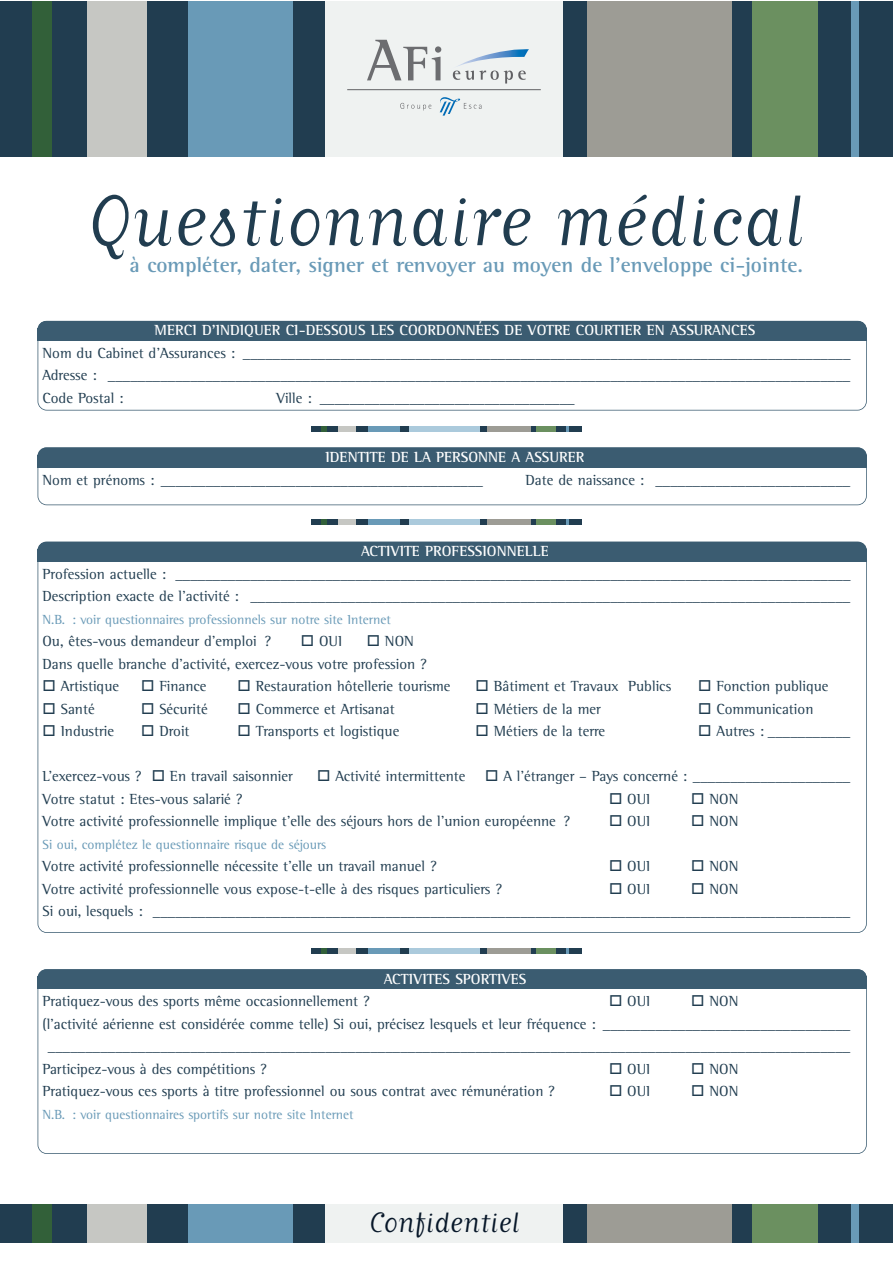
<style>
.page{position:relative;width:893px;height:1263px;background:#fff}
.page>*{position:absolute;margin:0;border:0;box-sizing:border-box;transform-origin:0 0}
.t1{font:84px "Matrix Script";color:#213d50}
.t2{font:33px "Matrix Script";color:#071729}
.t3{font:700 21.45px "Rotis Semi Serif";color:#699ab7}
.t4{font:15px/22.5px "Rotis Semi Serif";color:#213d50}
.t5{font:700 15px "Rotis Semi Serif";color:#fff}
.t6{font:13.5px "Rotis Semi Serif";color:#699ab7}
</style>
<div class="page">
<div style="left:0;top:1px;width:892px;height:156px;background:#213d50"></div>
<div style="left:326px;top:1px;width:237px;height:156px;background:#eff2f1"></div>
<div style="left:189px;top:1px;width:104px;height:156px;background:#699ab7"></div>
<div style="left:33px;top:1px;width:19px;height:156px;background:#326039"></div>
<div style="left:851px;top:1px;width:8px;height:156px;background:#699ab7"></div>
<div style="left:87px;top:1px;width:60px;height:156px;background:#c6c7c3"></div>
<div style="left:587px;top:1px;width:144px;height:156px;background:#9d9c95"></div>
<div style="left:752px;top:1px;width:66px;height:156px;background:#6b9060"></div>
<div style="left:0;top:1203px;width:892px;height:39px;background:#213d50"></div>
<div style="left:326px;top:1203px;width:237px;height:39px;background:#eff2f1"></div>
<div style="left:189px;top:1203px;width:104px;height:39px;background:#699ab7"></div>
<div style="left:33px;top:1203px;width:19px;height:39px;background:#326039"></div>
<div style="left:851px;top:1203px;width:8px;height:39px;background:#699ab7"></div>
<div style="left:87px;top:1203px;width:60px;height:39px;background:#c6c7c3"></div>
<div style="left:587px;top:1203px;width:144px;height:39px;background:#9d9c95"></div>
<div style="left:752px;top:1203px;width:66px;height:39px;background:#6b9060"></div>
<div style="left:38px;top:447px;width:829px;height:58px;border:2px solid #3b5c71;border-radius:9px"></div>
<div style="left:38px;top:447px;width:829px;height:20px;background:#3b5c71;border-radius:9px"></div>
<div style="left:38px;top:455px;width:829px;height:13px;background:#3b5c71"></div>
<div style="left:38px;top:542px;width:829px;height:19px;background:#3b5c71;border-radius:9px"></div>
<div style="left:38px;top:549px;width:829px;height:13px;background:#3b5c71"></div>
<div style="left:38px;top:969px;width:829px;height:185px;border:2px solid #3b5c71;border-radius:9px"></div>
<div style="left:38px;top:969px;width:829px;height:19px;background:#3b5c71;border-radius:9px"></div>
<div style="left:38px;top:976px;width:829px;height:13px;background:#3b5c71"></div>
<div style="left:38px;top:321px;width:829px;height:90px;border:2px solid #3b5c71;border-radius:9px"></div>
<div style="left:38px;top:321px;width:829px;height:19px;background:#3b5c71;border-radius:9px"></div>
<div style="left:38px;top:328px;width:829px;height:13px;background:#3b5c71"></div>
<svg style="left:367px;top:40px;width:74px;height:40px"></svg>
<svg style="left:453px;top:71px;width:73px;height:13px"></svg>
<img style="left:455px;top:49px;width:74px;height:22px">
<hr style="left:347px;top:89px;width:194px;height:1px;background:#616164">
<svg style="left:400px;top:103px;width:31px;height:8px"></svg>
<svg style="left:440px;top:97px;width:41px;height:19px"></svg>
<div style="left:312px;top:427px;width:270px;height:5px;background:#213d50"></div>
<div style="left:409px;top:427px;width:71px;height:5px;background:#abcadc"></div>
<div style="left:368px;top:427px;width:31px;height:5px;background:#699ab7"></div>
<svg style="left:322px;top:427px;width:5px;height:5px"></svg>
<svg style="left:566px;top:427px;width:3px;height:5px"></svg>
<div style="left:338px;top:427px;width:18px;height:5px;background:#c6c7c3"></div>
<div style="left:487px;top:427px;width:43px;height:5px;background:#9d9c95"></div>
<div style="left:537px;top:427px;width:19px;height:5px;background:#6b9060"></div>
<div style="left:312px;top:519px;width:270px;height:6px;background:#213d50"></div>
<div style="left:409px;top:519px;width:71px;height:6px;background:#abcadc"></div>
<div style="left:368px;top:519px;width:31px;height:6px;background:#699ab7"></div>
<svg style="left:322px;top:519px;width:5px;height:6px"></svg>
<svg style="left:566px;top:519px;width:3px;height:6px"></svg>
<div style="left:338px;top:519px;width:18px;height:6px;background:#c6c7c3"></div>
<div style="left:487px;top:519px;width:43px;height:6px;background:#9d9c95"></div>
<div style="left:537px;top:519px;width:19px;height:6px;background:#6b9060"></div>
<div style="left:312px;top:948px;width:270px;height:6px;background:#213d50"></div>
<div style="left:409px;top:948px;width:71px;height:6px;background:#abcadc"></div>
<div style="left:368px;top:948px;width:31px;height:6px;background:#699ab7"></div>
<svg style="left:322px;top:948px;width:5px;height:6px"></svg>
<svg style="left:566px;top:948px;width:3px;height:6px"></svg>
<div style="left:338px;top:948px;width:18px;height:6px;background:#c6c7c3"></div>
<div style="left:487px;top:948px;width:43px;height:6px;background:#9d9c95"></div>
<div style="left:537px;top:948px;width:19px;height:6px;background:#6b9060"></div>
<h1 class="t1" style="left:87px;top:167px;width:719px">Questionnaire médical</h1>
<h3 class="t3" style="left:130px;top:257px;width:675px">à compléter, dater, signer et renvoyer au moyen de l’enveloppe ci-jointe.</h3>
<p class="t5" style="left:155px;top:325px;width:602px">MERCI D’INDIQUER CI-DESSOUS LES COORDONNÉES DE VOTRE COURTIER EN ASSURANCES</p>
<p class="t4" style="left:43px;top:343px;width:809px;text-align:justify">Nom du Cabinet d’Assurances : _________________________________________________________________________________ Adresse : ___________________________________________________________________________________________________ Code Postal :</p>
<p class="t4" style="left:276px;top:388px;width:300px">Ville : __________________________________</p>
<p class="t5" style="left:325px;top:451px;width:261px">IDENTITE DE LA PERSONNE A ASSURER</p>
<p class="t4" style="left:43px;top:470px;width:442px">Nom et prénoms : ___________________________________________</p>
<p class="t4" style="left:525px;top:470px;width:326px">Date de naissance : __________________________</p>
<p class="t5" style="left:361px;top:546px;width:189px">ACTIVITE PROFESSIONNELLE</p>
<p class="t4" style="left:43px;top:564px;width:809px">Profession actuelle : __________________________________________________________________________________________<br>Description exacte de l’activité : ________________________________________________________________________________</p>
<p class="t6" style="left:43px;top:614px;width:350px">N.B. : voir questionnaires professionnels sur notre site Internet</p>
<p class="t4" style="left:43px;top:631px;width:230px">Ou, êtes-vous demandeur d’emploi ?</p>
<p class="t4" style="left:319px;top:631px;width:25px">OUI</p>
<p class="t4" style="left:385px;top:631px;width:30px">NON</p>
<p class="t4" style="left:43px;top:654px;width:386px">Dans quelle branche d’activité, exercez-vous votre profession ?</p>
<p class="t4" style="left:61px;top:676px;width:60px">Artistique</p>
<p class="t4" style="left:159px;top:676px;width:49px">Finance</p>
<p class="t4" style="left:256px;top:676px;width:196px">Restauration hôtellerie tourisme</p>
<p class="t4" style="left:494px;top:676px;width:179px">Bâtiment et Travaux Publics</p>
<p class="t4" style="left:716px;top:676px;width:114px">Fonction publique</p>
<p class="t4" style="left:61px;top:699px;width:35px">Santé</p>
<p class="t4" style="left:159px;top:699px;width:50px">Sécurité</p>
<p class="t4" style="left:256px;top:699px;width:140px">Commerce et Artisanat</p>
<p class="t4" style="left:494px;top:699px;width:108px">Métiers de la mer</p>
<p class="t4" style="left:716px;top:699px;width:98px">Communication</p>
<p class="t4" style="left:61px;top:721px;width:55px">Industrie</p>
<p class="t4" style="left:159px;top:721px;width:32px">Droit</p>
<p class="t4" style="left:256px;top:721px;width:145px">Transports et logistique</p>
<p class="t4" style="left:494px;top:721px;width:113px">Métiers de la terre</p>
<p class="t4" style="left:716px;top:721px;width:136px">Autres : ___________</p>
<p class="t4" style="left:43px;top:766px;width:101px">L’exercez-vous ?</p>
<p class="t4" style="left:170px;top:766px;width:124px">En travail saisonnier</p>
<p class="t4" style="left:336px;top:766px;width:131px">Activité intermittente</p>
<p class="t4" style="left:503px;top:766px;width:349px">A l’étranger – Pays concerné : _____________________</p>
<p class="t4" style="left:43px;top:789px;width:202px">Votre statut : Etes-vous salarié ?</p>
<p class="t4" style="left:627px;top:789px;width:25px">OUI</p>
<p class="t4" style="left:710px;top:789px;width:30px">NON</p>
<p class="t4" style="left:43px;top:811px;width:530px">Votre activité professionnelle implique t’elle des séjours hors de l’union européenne ?</p>
<p class="t4" style="left:627px;top:811px;width:25px">OUI</p>
<p class="t4" style="left:710px;top:811px;width:30px">NON</p>
<p class="t6" style="left:43px;top:839px;width:285px">Si oui, complétez le questionnaire risque de séjours</p>
<p class="t4" style="left:43px;top:856px;width:396px">Votre activité professionnelle nécessite t’elle un travail manuel ?</p>
<p class="t4" style="left:627px;top:856px;width:25px">OUI</p>
<p class="t4" style="left:710px;top:856px;width:30px">NON</p>
<p class="t4" style="left:43px;top:879px;width:461px">Votre activité professionnelle vous expose-t-elle à des risques particuliers ?</p>
<p class="t4" style="left:627px;top:879px;width:25px">OUI</p>
<p class="t4" style="left:43px;top:879px;width:809px;text-indent:667px">NON<br>Si oui, lesquels : _____________________________________________________________________________________________</p>
<p class="t5" style="left:384px;top:973px;width:144px">ACTIVITES SPORTIVES</p>
<p class="t4" style="left:43px;top:991px;width:329px">Pratiquez-vous des sports même occasionnellement ?</p>
<p class="t4" style="left:627px;top:991px;width:25px">OUI</p>
<p class="t4" style="left:710px;top:991px;width:30px">NON</p>
<p class="t4" style="left:43px;top:1014px;width:809px">(l’activité aérienne est considérée comme telle) Si oui, précisez lesquels et leur fréquence : _________________________________</p>
<p class="t4" style="left:48px;top:1036px;width:804px">___________________________________________________________________________________________________________</p>
<p class="t4" style="left:43px;top:1059px;width:226px">Participez-vous à des compétitions ?</p>
<p class="t4" style="left:627px;top:1059px;width:25px">OUI</p>
<p class="t4" style="left:710px;top:1059px;width:30px">NON</p>
<p class="t4" style="left:43px;top:1081px;width:514px">Pratiquez-vous ces sports à titre professionnel ou sous contrat avec rémunération ?</p>
<p class="t4" style="left:627px;top:1081px;width:25px">OUI</p>
<p class="t4" style="left:710px;top:1081px;width:30px">NON</p>
<p class="t6" style="left:43px;top:1109px;width:313px">N.B. : voir questionnaires sportifs sur notre site Internet</p>
<h2 class="t2" style="left:369px;top:1201px;width:153px">Confidentiel</h2>
</div>
